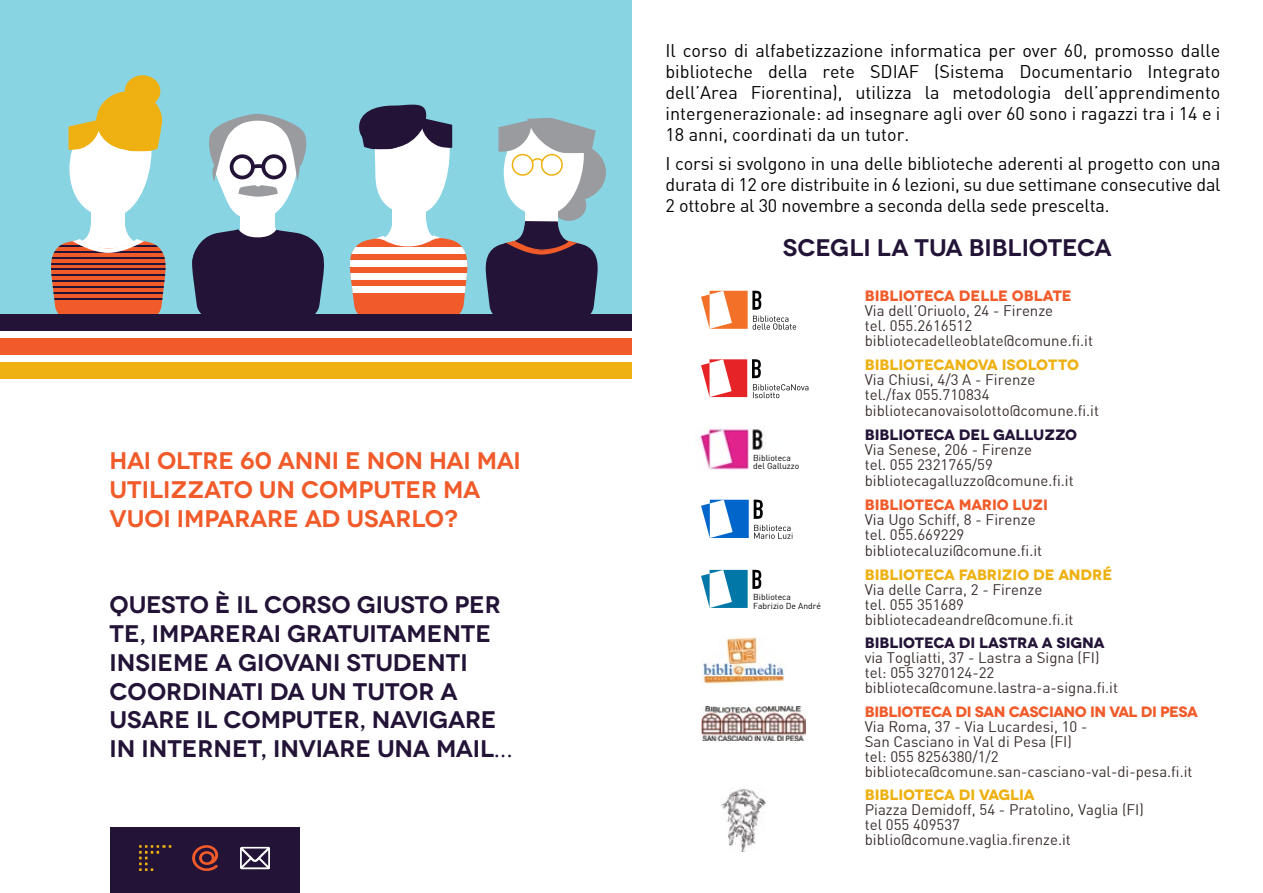
<style>
.page{position:relative;width:1263px;height:893px;background:#fff}
.page>*{position:absolute;margin:0;border:0;box-sizing:border-box;transform-origin:0 0}
.t1{font:600 24px/28.8px "Novecentowide";color:#231437}
.t2{font:600 24px/28.8px "Novecentowide";letter-spacing:-.005em;color:#f15a29}
.t3{font:18px/21px "DIN";letter-spacing:-.005em;color:#000;text-align:justify}
.t4{font:15px/15px "DIN";color:#3a2e2d}
.t5{font:700 15px "Novecentowide";letter-spacing:-.01em;color:#eeb111}
.t6{font:700 15px "Novecentowide";letter-spacing:-.02em;color:#f15a29}
.t7{font:700 15px "Novecentowide";color:#231437}
.t8{font:700 15px "Novecentowide";color:#f15a29}
.t9{font:8.55px/8.1px "DIN";color:#000}
</style>
<div class="page">
<div style="left:0;top:0;width:632px;height:327px;background:#89d4e3"></div>
<svg style="left:191px;top:114px;width:134px;height:201px"></svg>
<svg style="left:50px;top:118px;width:117px;height:197px"></svg>
<div style="left:96px;top:91px;width:66px;height:59px;background:#eeb111;border-radius:50%"></div>
<div style="left:125px;top:75px;width:35px;height:32px;background:#eeb111;border-radius:50%"></div>
<div style="left:542px;top:144px;width:64px;height:57px;background:#999b9e;border-radius:50%"></div>
<div style="left:551px;top:190px;width:35px;height:31px;background:#999b9e;border-radius:50%"></div>
<div style="left:525px;top:210px;width:33px;height:26px;background:#fff"></div>
<svg style="left:498px;top:117px;width:100px;height:98px"></svg>
<svg style="left:485px;top:221px;width:114px;height:94px"></svg>
<svg style="left:348px;top:104px;width:120px;height:211px"></svg>
<div style="left:0;top:362px;width:632px;height:16px;background:#eeb111"></div>
<div style="left:0;top:338px;width:632px;height:17px;background:#f15a29"></div>
<div style="left:0;top:315px;width:632px;height:16px;background:#231437"></div>
<div style="left:110px;top:828px;width:189px;height:65px;background:#231437"></div>
<svg style="left:139px;top:845px;width:32px;height:26px"></svg>
<svg style="left:240px;top:847px;width:30px;height:22px"></svg>
<svg style="left:192px;top:845px;width:26px;height:26px"></svg>
<svg style="left:701px;top:290px;width:95px;height:40px"></svg>
<svg style="left:701px;top:359px;width:107px;height:39px"></svg>
<svg style="left:701px;top:499px;width:91px;height:40px"></svg>
<img style="left:701px;top:636px;width:85px;height:49px">
<img style="left:721px;top:789px;width:44px;height:62px">
<img style="left:694px;top:426px;width:71px;height:44px">
<div style="left:749px;top:450px;width:41px;height:22px;background:#fff"></div>
<svg style="left:701px;top:569px;width:61px;height:39px"></svg>
<img style="left:701px;top:706px;width:105px;height:35px">
<h1 class="t2" style="left:109px;top:447px;width:413px">HAI OLTRE 60 ANNI E NON HAI MAI<br>UTILIZZATO UN COMPUTER MA<br>VUOI IMPARARE AD USARLO?</h1>
<h1 class="t1" style="left:109px;top:591px;width:405px">QUESTO È IL CORSO GIUSTO PER<br>TE, IMPARERAI GRATUITAMENTE<br>INSIEME A GIOVANI STUDENTI<br>COORDINATI DA UN TUTOR A<br>USARE IL COMPUTER, NAVIGARE<br>IN INTERNET, INVIARE UNA MAIL…</h1>
<p class="t3" style="left:665px;top:40px;width:556px">Il corso di alfabetizzazione informatica per over 60, promosso dalle biblioteche della rete SDIAF (Sistema Documentario Integrato dell’Area Fiorentina), utilizza la metodologia dell’apprendimento intergenerazionale: ad insegnare agli over 60 sono i ragazzi tra i 14 e i 18 anni, coordinati da un tutor.</p>
<p class="t3" style="left:665px;top:153px;width:557px">I corsi si svolgono in una delle biblioteche aderenti al progetto con una durata di 12 ore distribuite in 6 lezioni, su due settimane consecutive dal 2 ottobre al 30 novembre a seconda della sede prescelta.</p>
<h1 class="t1" style="left:783px;top:234px;width:16px">SCEGLI</h1>
<h1 class="t1" style="left:877px;top:234px;width:55px">LA TUA</h1>
<h1 class="t1" style="left:969px;top:234px;width:16px">BIBLIOTECA</h1>
<p class="t8" style="left:865px;top:287px;width:209px">BIBLIOTECA DELLE OBLATE</p>
<p class="t4" style="left:865px;top:303px;width:230px">Via dell’Oriuolo, 24 - Firenze<br>tel. 055.2616512 bibliotecadelleoblate@comune.fi.it</p>
<p class="t5" style="left:865px;top:355px;width:216px">BIBLIOTECANOVA ISOLOTTO</p>
<p class="t4" style="left:865px;top:372px;width:172px">Via Chiusi, 4/3 A - Firenze tel./fax 055.710834</p>
<p class="t4" style="left:865px;top:403px;width:236px">bibliotecanovaisolotto@comune.fi.it</p>
<p class="t7" style="left:865px;top:425px;width:214px">BIBLIOTECA DEL GALLUZZO</p>
<p class="t4" style="left:865px;top:442px;width:169px">Via Senese, 206 - Firenze tel. 055 2321765/59</p>
<p class="t4" style="left:865px;top:473px;width:210px">bibliotecagalluzzo@comune.fi.it</p>
<p class="t6" style="left:865px;top:495px;width:185px">BIBLIOTECA MARIO LUZI</p>
<p class="t4" style="left:865px;top:512px;width:172px">Via Ugo Schiff, 8 - Firenze tel. 055.669229</p>
<p class="t4" style="left:865px;top:543px;width:179px">bibliotecaluzi@comune.fi.it</p>
<p class="t5" style="left:865px;top:565px;width:249px">BIBLIOTECA FABRIZIO DE ANDRÉ</p>
<p class="t4" style="left:865px;top:582px;width:210px">Via delle Carra, 2 - Firenze<br>tel. 055 351689 bibliotecadeandre@comune.fi.it</p>
<p class="t7" style="left:865px;top:634px;width:241px">BIBLIOTECA DI LASTRA A SIGNA</p>
<p class="t4" style="left:865px;top:650px;width:255px">via Togliatti, 37 - Lastra a Signa (FI) tel: 055 3270124-22 biblioteca@comune.lastra-a-signa.fi.it</p>
<p class="t6" style="left:865px;top:702px;width:335px">BIBLIOTECA DI SAN CASCIANO IN VAL DI PESA</p>
<p class="t4" style="left:865px;top:719px;width:329px">Via Roma, 37 - Via Lucardesi, 10 -<br>San Casciano in Val di Pesa (FI)<br>tel: 055 8256380/1/2 biblioteca@comune.san-casciano-val-di-pesa.fi.it</p>
<p class="t5" style="left:865px;top:786px;width:171px">BIBLIOTECA DI VAGLIA</p>
<p class="t4" style="left:865px;top:802px;width:281px">Piazza Demidoff, 54 - Pratolino, Vaglia (FI) tel 055 409537 biblio@comune.vaglia.firenze.it</p>
<p class="t9" style="left:753px;top:454px;width:48px">Biblioteca del Galluzzo</p>
<p class="t9" style="left:753px;top:593px;width:69px">Biblioteca<br>Fabrizio De André</p>
</div>
